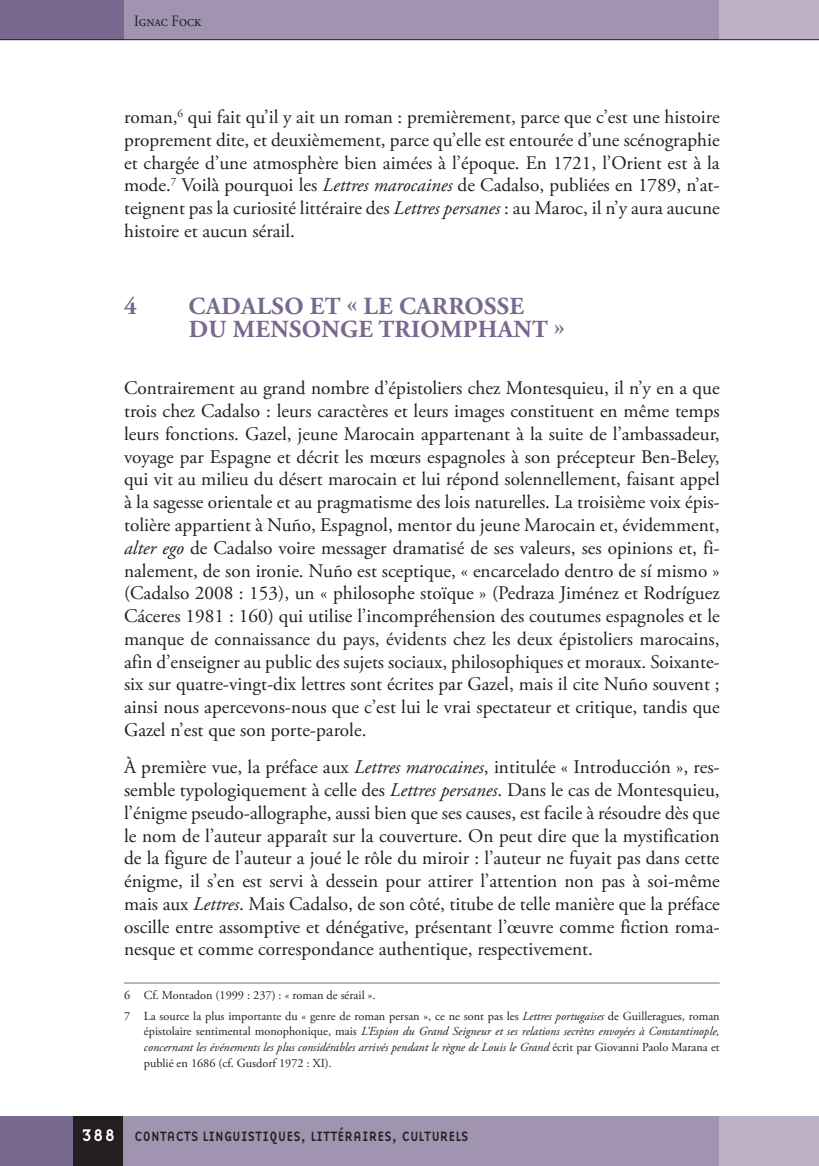
<style>
.page{position:relative;width:819px;height:1166px;background:#fff}
.page>*{position:absolute;margin:0;border:0;box-sizing:border-box;transform-origin:0 0}
.R_Naslov_-_Prva_rave{font:700 24.5px/22.8px "Adobe Garamond Pro";letter-spacing:.015em;color:#796990}
.t1{font:19.25px/22.8px "Adobe Garamond Pro";color:#231f20;text-align:justify}
.t2{font:15.75px "Adobe Garamond Pro";color:#231f20;scale:.9 1}
.t3{font:14px "Base Nine";letter-spacing:-.01em;color:#231f20;scale:.93 1}
.opombe{font:12.25px/15.8px "Adobe Garamond Pro";color:#231f20;text-align:justify}
.s1{font-style:italic}
.s2{font-size:17.5px;color:#fff}
</style>
<div class="page">
<div style="left:122px;top:0;width:597px;height:40px;background:#a194b0"></div>
<div style="left:719px;top:0;width:100px;height:40px;background:#bcb1c7"></div>
<div style="left:0;top:0;width:124px;height:40px;background:#796990"></div>
<hr style="left:0;top:39px;width:819px;height:1px;background:#231f20">
<div style="left:123px;top:1116px;width:621px;height:50px;background:#a194b0"></div>
<div style="left:719px;top:1116px;width:100px;height:50px;background:#bcb1c7"></div>
<div style="left:0;top:1116px;width:74px;height:50px;background:#796990"></div>
<div style="left:74px;top:1116px;width:49px;height:50px;background:#231f20"></div>
<hr style="left:124px;top:983px;width:595px;height:1px;background:#796990">
<p class="t2" style="left:134px;top:11px;width:76px">Ignac Fock</p>
<p class="t1" style="left:124px;top:106px;width:597px">roman,<sup>6</sup> qui fait qu’il y ait un roman : premièrement, parce que c’est une histoire proprement dite, et deuxièmement, parce qu’elle est entourée d’une scénographie et chargée d’une atmosphère bien aimées à l’époque. En 1721, l’Orient est à la mode.<sup>7</sup> Voilà pourquoi les <span class="s1">Lettres marocaines</span> de Cadalso, publiées en 1789, n’at&shy;teignent pas la curiosité littéraire des <span class="s1">Lettres persanes</span> : au Maroc, il n’y aura aucune histoire et aucun sérail.</p>
<p class="R_Naslov_-_Prva_rave" style="left:124px;top:295px;width:14px">4</p>
<p class="R_Naslov_-_Prva_rave" style="left:188px;top:295px;width:378px">CADALSO ET « LE CARROSSE<br>DU MENSONGE TRIOMPHANT »</p>
<p class="t1" style="left:124px;top:378px;width:597px">Contrairement au grand nombre d’épistoliers chez Montesquieu, il n’y en a que trois chez Cadalso : leurs caractères et leurs images constituent en même temps leurs fonctions. Gazel, jeune Marocain appartenant à la suite de l’ambassadeur, voyage par Espagne et décrit les mœurs espagnoles à son précepteur Ben-Beley, qui vit au milieu du désert marocain et lui répond solennellement, faisant appel à la sagesse orientale et au pragmatisme des lois naturelles. La troisième voix épis&shy;tolière appartient à Nuño, Espagnol, mentor du jeune Marocain et, évidemment, <span class="s1">alter ego</span> de Cadalso voire messager dramatisé de ses valeurs, ses opinions et, fi&shy;nalement, de son ironie. Nuño est sceptique, « encarcelado dentro de sí mismo » (Cadalso 2008 : 153), un « philosophe stoïque » (Pedraza Jiménez et Rodríguez Cáceres 1981 : 160) qui utilise l’incompréhension des coutumes espagnoles et le manque de connaissance du pays, évidents chez les deux épistoliers marocains, afin d’enseigner au public des sujets sociaux, philosophiques et moraux. Soixante&shy;six sur quatre-vingt-dix lettres sont écrites par Gazel, mais il cite Nuño souvent ; ainsi nous apercevons-nous que c’est lui le vrai spectateur et critique, tandis que Gazel n’est que son porte-parole.</p>
<p class="t1" style="left:124px;top:756px;width:597px">À première vue, la préface aux <span class="s1">Lettres marocaines</span>, intitulée « Introducción », res&shy;semble typologiquement à celle des <span class="s1">Lettres persanes</span>. Dans le cas de Montesquieu, l’énigme pseudo-allographe, aussi bien que ses causes, est facile à résoudre dès que le nom de l’auteur apparaît sur la couverture. On peut dire que la mystification de la figure de l’auteur a joué le rôle du miroir : l’auteur ne fuyait pas dans cette énigme, il s’en est servi à dessein pour attirer l’attention non pas à soi-même mais aux <span class="s1">Lettres</span>. Mais Cadalso, de son côté, titube de telle manière que la préface oscille entre assomptive et dénégative, présentant l’œuvre comme fiction roma&shy;nesque et comme correspondance authentique, respectivement.</p>
<p class="opombe" style="left:124px;top:987px;width:253px">6 Cf. Montadon (1999 : 237) : « roman de sérail ».</p>
<p class="opombe" style="left:144px;top:1008px;width:577px;text-indent:-20px">7 La source la plus importante du « genre de roman persan », ce ne sont pas les <span class="s1">Lettres portugaises</span> de Guilleragues, roman épistolaire sentimental monophonique, mais <span class="s1">L’Espion du Grand Seigneur et ses relations secrètes envoyées à Constantinople, concernant les événements les plus considérables arrivés pendant le règne de Louis le Grand</span> écrit par Giovanni Paolo Marana et publié en 1686 (cf. Gusdorf 1972 : XI).</p>
<p class="t3" style="left:81px;top:1126px;width:418px"><span class="s2">388</span> CONTACTS LINGUISTIQUES, LITTÉRAIRES, CULTURELS</p>
</div>
